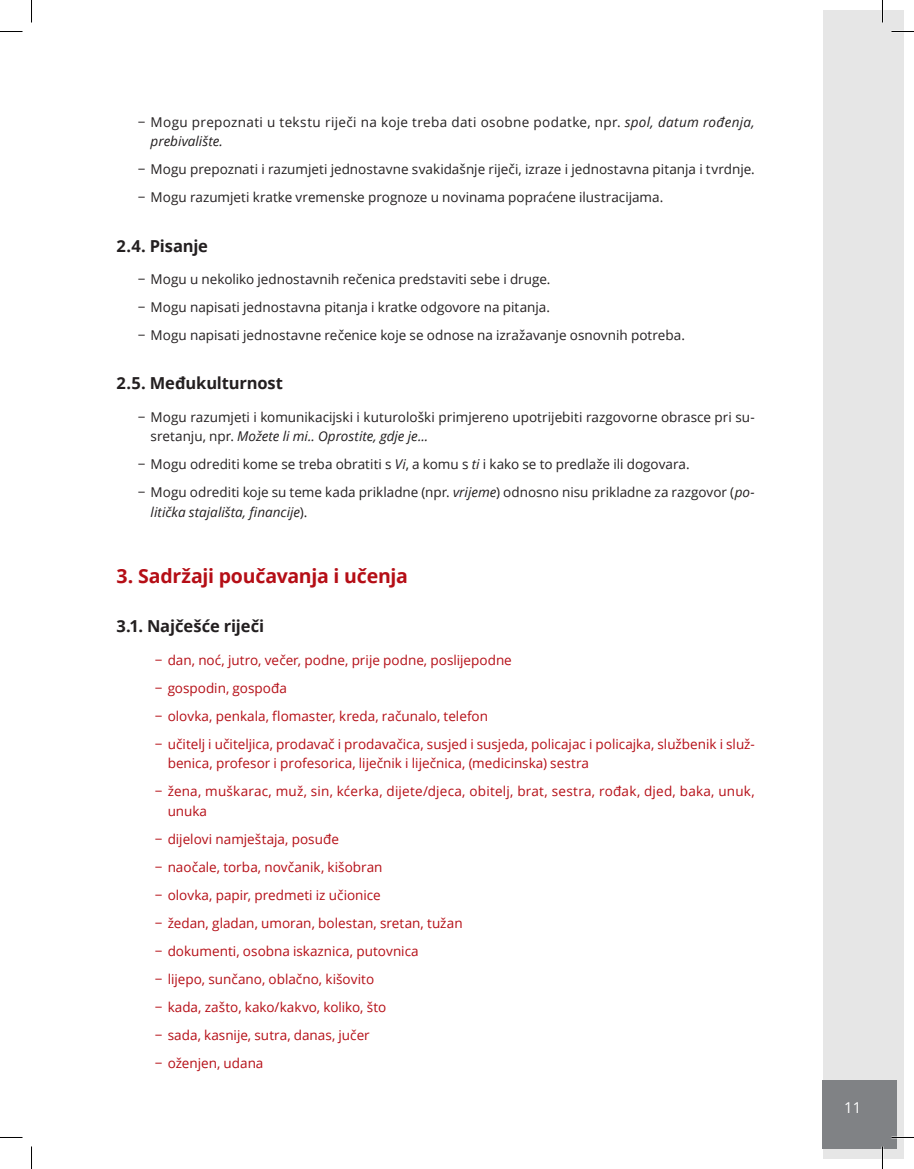
<style>
.page{position:relative;width:914px;height:1169px;background:#fff}
.page>*{position:absolute;margin:0;border:0;box-sizing:border-box;transform-origin:0 0}
.t1{font:700 19.5px "Open Sans";letter-spacing:-.015em;color:#b50e16}
.t2{font:700 16.5px "Open Sans";letter-spacing:-.01em;color:#231f20}
.t3{font:15px "Open Sans";color:#fff}
.t4{font:13.5px/28px "Open Sans";color:#b50e16}
.t5{font:13.5px/28px "Open Sans";color:#231f20}
.t6{font:13.5px/19.5px "Open Sans";letter-spacing:.025em;color:#231f20}
.t7{font:italic 13.5px "Open Sans";color:#231f20}
.s1{font-style:italic}
.s2{font-style:normal}
</style>
<div class="page">
<div style="left:822px;top:10px;width:81px;height:1148px;background:#e6e6e6"></div>
<div style="left:822px;top:1080px;width:74px;height:68px;background:#808285"></div>
<hr style="left:891px;top:1136px;width:22px;height:2px;background:#fff">
<hr style="left:881px;top:0;width:2px;height:23px;background:#fff">
<hr style="left:881px;top:1146px;width:2px;height:23px;background:#fff">
<svg style="left:0;top:31px;width:22px;height:1px"></svg>
<svg style="left:891px;top:31px;width:22px;height:1px"></svg>
<svg style="left:0;top:1137px;width:22px;height:1px"></svg>
<svg style="left:891px;top:1137px;width:22px;height:1px"></svg>
<svg style="left:31px;top:0;width:1px;height:23px"></svg>
<svg style="left:31px;top:1146px;width:1px;height:23px"></svg>
<svg style="left:882px;top:0;width:1px;height:23px"></svg>
<svg style="left:882px;top:1146px;width:1px;height:23px"></svg>
<p class="t6" style="left:151px;top:112px;width:605px;text-indent:-13px">− Mogu prepoznati u tekstu riječi na koje treba dati osobne podatke, npr. <span class="s1">spol, datum rođenja, prebivalište.</span></p>
<p class="t5" style="left:138px;top:155px;width:618px">− Mogu prepoznati i razumjeti jednostavne svakidašnje riječi, izraze i jednostavna pitanja i tvrdnje. − Mogu razumjeti kratke vremenske prognoze u novinama popraćene ilustracijama.</p>
<p class="t2" style="left:117px;top:234px;width:93px">2.4. Pisanje</p>
<p class="t5" style="left:138px;top:265px;width:548px">− Mogu u nekoliko jednostavnih rečenica predstaviti sebe i druge.<br>− Mogu napisati jednostavna pitanja i kratke odgovore na pitanja.<br>− Mogu napisati jednostavne rečenice koje se odnose na izražavanje osnovnih potreba.</p>
<p class="t2" style="left:117px;top:372px;width:168px">2.5. Međukulturnost</p>
<p class="t5" style="left:151px;top:406px;width:605px;line-height:19.5px;text-indent:-13px">− Mogu razumjeti i komunikacijski i kuturološki primjereno upotrijebiti razgovorne obrasce pri su&shy;sretanju, npr. <span class="s1">Možete li mi.. Oprostite, gdje je...</span></p>
<p class="t5" style="left:138px;top:450px;width:618px">− Mogu odrediti kome se treba obratiti s <span class="s1">Vi</span>, a komu s <span class="s1">ti</span> i kako se to predlaže ili dogovara.<br>− Mogu odrediti koje su teme kada prikladne (npr. <span class="s1">vrijeme</span>) odnosno nisu prikladne za razgovor (<span class="s1">po-</span></p>
<p class="t7" style="left:151px;top:502px;width:158px">litička stajališta, financije<span class="s2">).</span></p>
<h1 class="t1" style="left:117px;top:562px;width:293px">3. Sadržaji poučavanja i učenja</h1>
<p class="t2" style="left:117px;top:614px;width:149px">3.1. Najčešće riječi</p>
<p class="t4" style="left:155px;top:645px;width:601px">− dan, noć, jutro, večer, podne, prije podne, poslijepodne<br>− gospodin, gospođa<br>− olovka, penkala, flomaster, kreda, računalo, telefon<br>− učitelj i učiteljica, prodavač i prodavačica, susjed i susjeda, policajac i policajka, službenik i služ-</p>
<p class="t4" style="left:155px;top:748px;width:601px;text-indent:13px">benica, profesor i profesorica, liječnik i liječnica, (medicinska) sestra<br>− žena, muškarac, muž, sin, kćerka, dijete/djeca, obitelj, brat, sestra, rođak, djed, baka, unuk,</p>
<p class="t4" style="left:155px;top:796px;width:309px;text-indent:13px">unuka<br>− dijelovi namještaja, posuđe<br>− naočale, torba, novčanik, kišobran<br>− olovka, papir, predmeti iz učionice<br>− žedan, gladan, umoran, bolestan, sretan, tužan − dokumenti, osobna iskaznica, putovnica<br>− lijepo, sunčano, oblačno, kišovito<br>− kada, zašto, kako/kakvo, koliko, što<br>− sada, kasnije, sutra, danas, jučer<br>− oženjen, udana</p>
<p class="t3" style="left:844px;top:1097px;width:19px">11</p>
</div>
